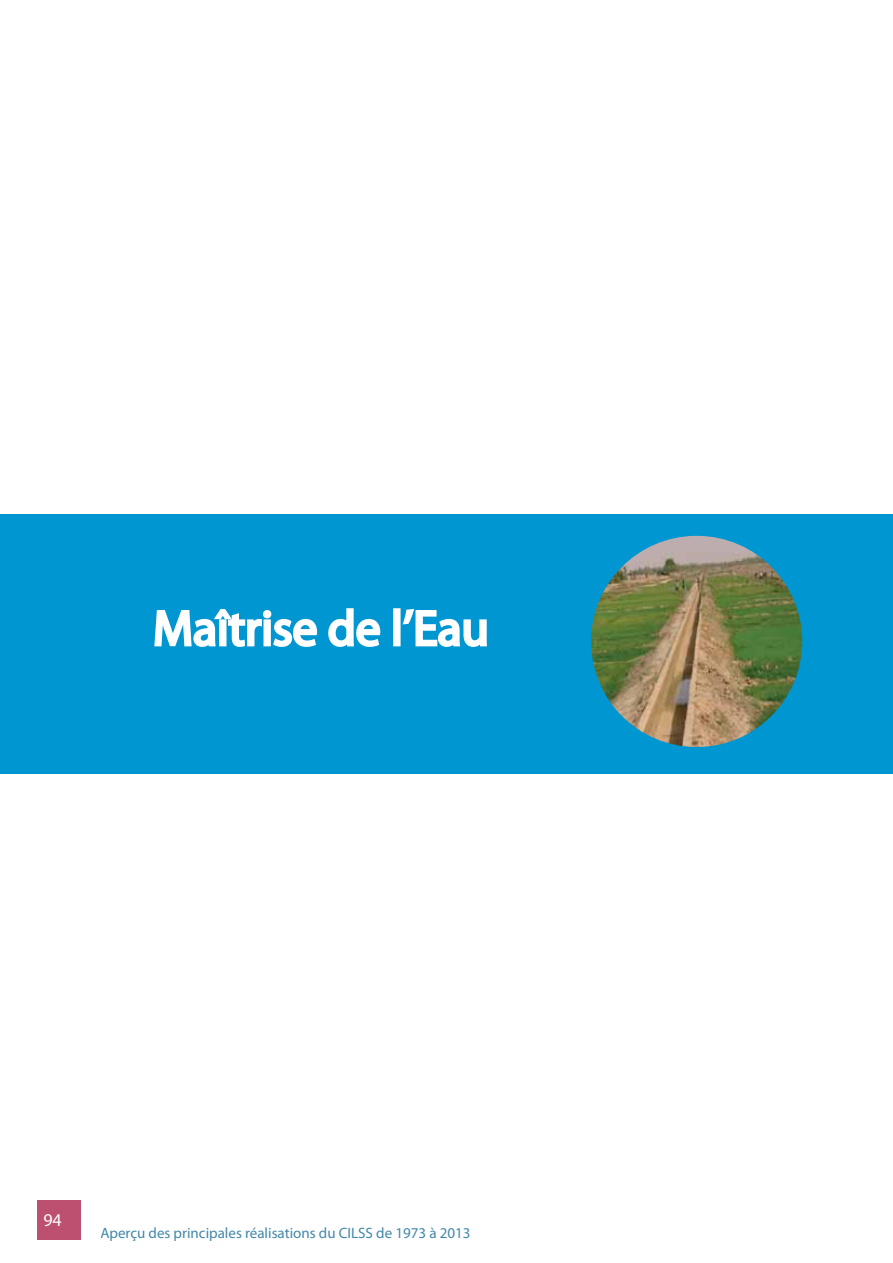
<style>
.page{position:relative;width:893px;height:1263px;background:#fff}
.page>*{position:absolute;margin:0;border:0;box-sizing:border-box;transform-origin:0 0}
.t1{font:49.5px "Myriad Pro";color:#fff}
.t2{font:18px "Myriad Pro";color:#fff}
.t3{font:15px "Myriad Pro";color:#4287a9}
</style>
<div class="page">
<div style="left:37px;top:1200px;width:44px;height:40px;background:#bd4f70"></div>
<div style="left:0;top:514px;width:893px;height:214px;background:#0096d1"></div>
<div style="left:0;top:717px;width:893px;height:57px;background:#0096d1"></div>
<svg style="left:154px;top:609px;width:164px;height:38px"></svg>
<svg style="left:328px;top:608px;width:53px;height:39px"></svg>
<div style="left:393px;top:608px;width:8px;height:38px;border:3px solid #fff"></div>
<svg style="left:400px;top:608px;width:87px;height:39px"></svg>
<img style="left:591px;top:536px;width:211px;height:211px;border-radius:105px">
<h1 class="t1" style="left:153px;top:598px;width:337px">Maîtrise de l’Eau</h1>
<p class="t2" style="left:43px;top:1208px;width:20px">94</p>
<p class="t3" style="left:100px;top:1223px;width:372px">Aperçu des principales réalisations du CILSS de 1973 à 2013</p>
</div>
